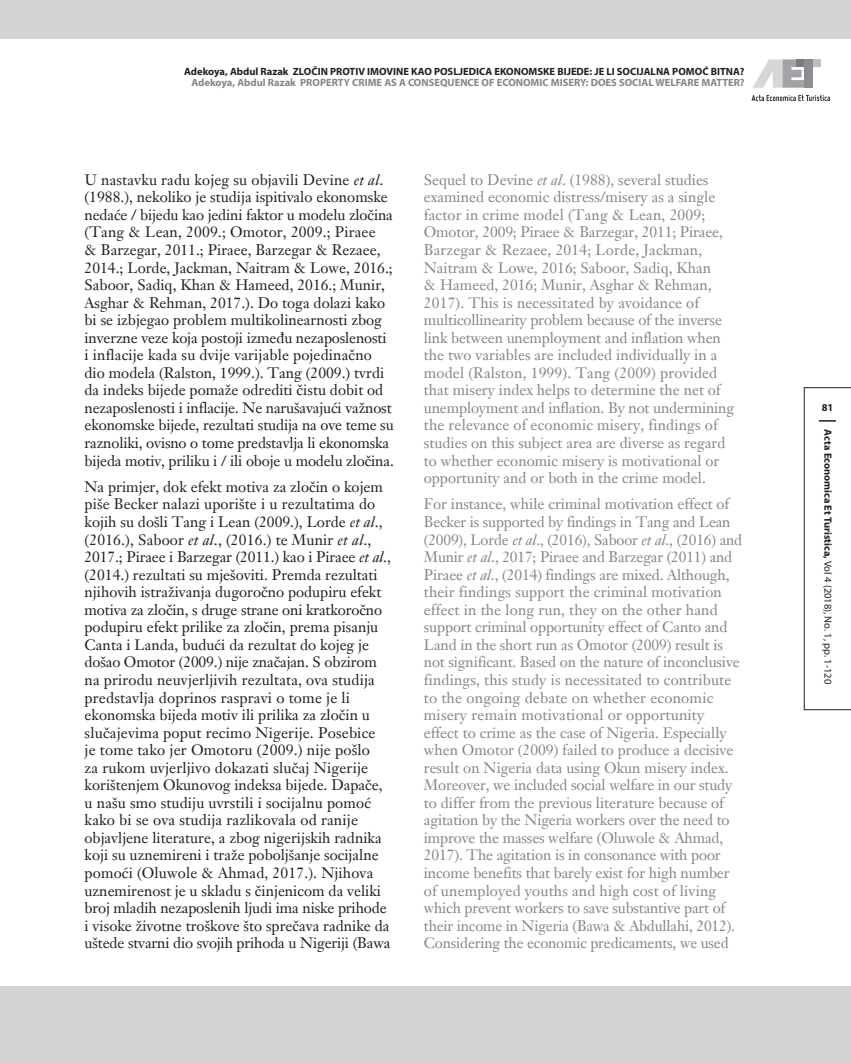
<style>
.page{position:relative;width:851px;height:1063px;background:#fff}
.page>*{position:absolute;margin:0;border:0;box-sizing:border-box;transform-origin:0 0}
.t1{font:15px/17.5px "Janson HR";color:#231f20}
.t2{font:15px/17.5px "Janson HR";color:#848689}
.t3{font:700 10.5px "Myriad Pro";color:#231f20}
.t4{font:700 10.5px "Myriad Pro";color:#848689}
.s1{font-style:italic}
.s2{font-weight:400}
</style>
<div class="page">
<svg style="left:803px;top:387px;width:47px;height:323px"></svg>
<div style="left:0;top:0;width:850px;height:38px;background:#d3d4d6"></div>
<div style="left:0;top:986px;width:850px;height:77px;background:#d3d4d6"></div>
<svg style="left:753px;top:59px;width:50px;height:29px"></svg>
<div style="left:803px;top:59px;width:9px;height:29px;background:#8b8d90"></div>
<div style="left:796px;top:59px;width:7px;height:8px;background:#7a7c7f"></div>
<div style="left:812px;top:59px;width:8px;height:8px;background:#bcbdc0"></div>
<svg style="left:751px;top:95px;width:78px;height:6px"></svg>
<p class="t3" style="left:184px;top:64px;width:562px">Adekoya, Abdul Razak ZLOČIN PROTIV IMOVINE KAO POSLJEDICA EKONOMSKE BIJEDE: JE LI SOCIJALNA POMOĆ BITNA?</p>
<p class="t4" style="left:191px;top:76px;width:554px">Adekoya, Abdul Razak PROPERTY CRIME AS A CONSEQUENCE OF ECONOMIC MISERY: DOES SOCIAL WELFARE MATTER?</p>
<p class="t1" style="left:85px;top:171px;width:311px">U nastavku radu kojeg su objavili Devine <span class="s1">et al</span>. (1988.), nekoliko je studija ispitivalo ekonomske nedaće / bijedu kao jedini faktor u modelu zločina (Tang &amp; Lean, 2009.; Omotor, 2009.; Piraee<br>&amp; Barzegar, 2011.; Piraee, Barzegar &amp; Rezaee, 2014.; Lorde, Jackman, Naitram &amp; Lowe, 2016.; Saboor, Sadiq, Khan &amp; Hameed, 2016.; Munir, Asghar &amp; Rehman, 2017.). Do toga dolazi kako bi se izbjegao problem multikolinearnosti zbog inverzne veze koja postoji između nezaposlenosti i inflacije kada su dvije varijable pojedinačno dio modela (Ralston, 1999.). Tang (2009.) tvrdi da indeks bijede pomaže odrediti čistu dobit od nezaposlenosti i inflacije. Ne narušavajući važnost ekonomske bijede, rezultati studija na ove teme su raznoliki, ovisno o tome predstavlja li ekonomska bijeda motiv, priliku i / ili oboje u modelu zločina.</p>
<p class="t1" style="left:85px;top:478px;width:308px">Na primjer, dok efekt motiva za zločin o kojem piše Becker nalazi uporište i u rezultatima do kojih su došli Tang i Lean (2009.), Lorde <span class="s1">et al</span>., (2016.), Saboor <span class="s1">et al</span>., (2016.) te Munir <span class="s1">et al</span>., 2017.; Piraee i Barzegar (2011.) kao i Piraee <span class="s1">et al</span>., (2014.) rezultati su mješoviti. Premda rezultati njihovih istraživanja dugoročno podupiru efekt motiva za zločin, s druge strane oni kratkoročno podupiru efekt prilike za zločin, prema pisanju Canta i Landa, budući da rezultat do kojeg je došao Omotor (2009.) nije značajan. S obzirom na prirodu neuvjerljivih rezultata, ova studija predstavlja doprinos raspravi o tome je li ekonomska bijeda motiv ili prilika za zločin u slučajevima poput recimo Nigerije. Posebice<br>je tome tako jer Omotoru (2009.) nije pošlo<br>za rukom uvjerljivo dokazati slučaj Nigerije korištenjem Okunovog indeksa bijede. Dapače, u našu smo studiju uvrstili i socijalnu pomoć kako bi se ova studija razlikovala od ranije objavljene literature, a zbog nigerijskih radnika koji su uznemireni i traže poboljšanje socijalne pomoći (Oluwole &amp; Ahmad, 2017.). Njihova uznemirenost je u skladu s činjenicom da veliki broj mladih nezaposlenih ljudi ima niske prihode i visoke životne troškove što sprečava radnike da uštede stvarni dio svojih prihoda u Nigeriji (Bawa</p>
<p class="t2" style="left:424px;top:171px;width:312px">Sequel to Devine <span class="s1">et al</span>. (1988), several studies examined economic distress/misery as a single factor in crime model (Tang &amp; Lean, 2009; Omotor, 2009; Piraee &amp; Barzegar, 2011; Piraee, Barzegar &amp; Rezaee, 2014; Lorde, Jackman, Naitram &amp; Lowe, 2016; Saboor, Sadiq, Khan<br>&amp; Hameed, 2016; Munir, Asghar &amp; Rehman, 2017). This is necessitated by avoidance of multicollinearity problem because of the inverse link between unemployment and inflation when the two variables are included individually in a model (Ralston, 1999). Tang (2009) provided that misery index helps to determine the net of unemployment and inflation. By not undermining the relevance of economic misery, findings of studies on this subject area are diverse as regard to whether economic misery is motivational or opportunity and or both in the crime model.</p>
<p class="t2" style="left:424px;top:495px;width:320px">For instance, while criminal motivation effect of Becker is supported by findings in Tang and Lean (2009), Lorde <span class="s1">et al</span>., (2016), Saboor <span class="s1">et al</span>., (2016) and Munir <span class="s1">et al</span>., 2017; Piraee and Barzegar (2011) and Piraee <span class="s1">et al</span>., (2014) findings are mixed. Although, their findings support the criminal motivation effect in the long run, they on the other hand support criminal opportunity effect of Canto and Land in the short run as Omotor (2009) result is not significant. Based on the nature of inconclusive findings, this study is necessitated to contribute to the ongoing debate on whether economic misery remain motivational or opportunity effect to crime as the case of Nigeria. Especially when Omotor (2009) failed to produce a decisive result on Nigeria data using Okun misery index.<br>Moreover, we included social welfare in our study to differ from the previous literature because of agitation by the Nigeria workers over the need to improve the masses welfare (Oluwole &amp; Ahmad, 2017). The agitation is in consonance with poor income benefits that barely exist for high number of unemployed youths and high cost of living which prevent workers to save substantive part of their income in Nigeria (Bawa &amp; Abdullahi, 2012).<br>Considering the economic predicaments, we used</p>
<p class="t3" style="left:821px;top:401px;width:13px">81</p>
<p class="t3" style="left:834px;top:429px;width:256px;rotate:90deg">Acta Economica Et Turistica, <span class="s2">Vol 4 (2018), No. 1, pp. 1-120</span></p>
</div>
